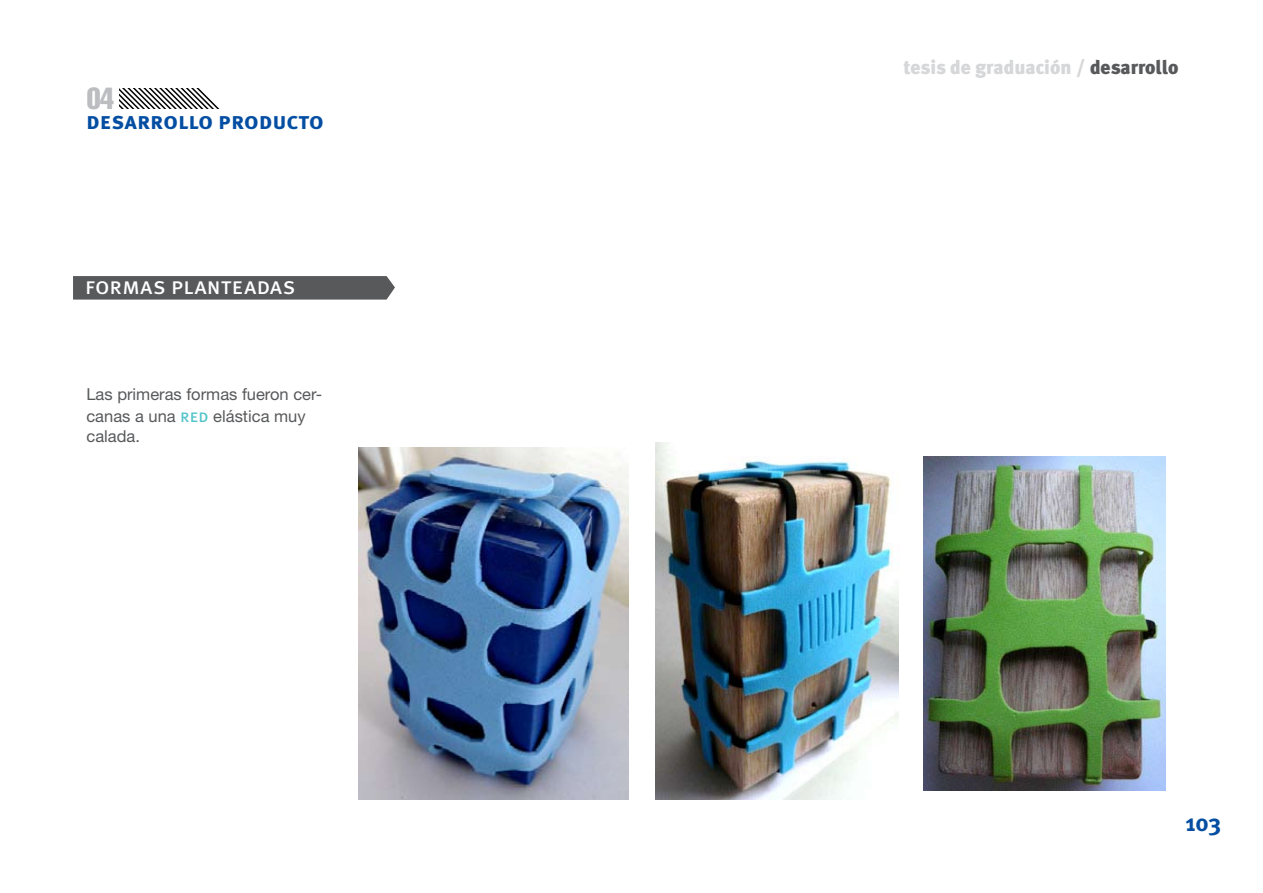
<style>
.page{position:relative;width:1263px;height:893px;background:#fff}
.page>*{position:absolute;margin:0;border:0;box-sizing:border-box;transform-origin:0 0}
.t1{font:30px "Helvetica LT Std Comp";color:#bcbdc0}
.t2{font:24px "Meta Plus Book Caps";letter-spacing:.005em;color:#fff}
.t3{font:24px "Meta Plus Bold Caps";color:#034ea2}
.t4{font:700 24px "Meta Plus";color:#034ea2}
.t5{font:900 19.5px "Meta Plus";color:#d5d7d8}
.t6{font:16.5px/21.6px "Helvetica Neue LT Std";color:#58595b}
.s1{font-family:"Meta Plus Book Caps";font-size:18px;color:#53c4ca}
.s2{color:#58595b}
</style>
<div class="page">
<svg style="left:119px;top:88px;width:101px;height:21px"></svg>
<svg style="left:73px;top:276px;width:322px;height:24px;background:#5d5e60"></svg>
<img style="left:655px;top:442px;width:243px;height:358px">
<img style="left:358px;top:447px;width:270px;height:353px">
<img style="left:923px;top:457px;width:242px;height:333px">
<h1 class="t1" style="left:87px;top:79px;width:29px">04</h1>
<h2 class="t3" style="left:86px;top:107px;width:239px">desarrollo producto</h2>
<h2 class="t2" style="left:85px;top:272px;width:201px">b cetos - detalles</h2>
<h2 class="t2" style="left:85px;top:272px;width:212px">formas planteadas</h2>
<p class="t6" style="left:86px;top:383px;width:237px">Las primeras formas fueron cer&shy;canas a una <span class="s1">red</span> elástica muy</p>
<p class="t6" style="left:86px;top:425px;width:55px">calada.</p>
<p class="t5" style="left:903px;top:56px;width:276px">tesis de graduación / <span class="s2">desarrollo</span></p>
<h2 class="t4" style="left:1186px;top:809px;width:37px">103</h2>
</div>
